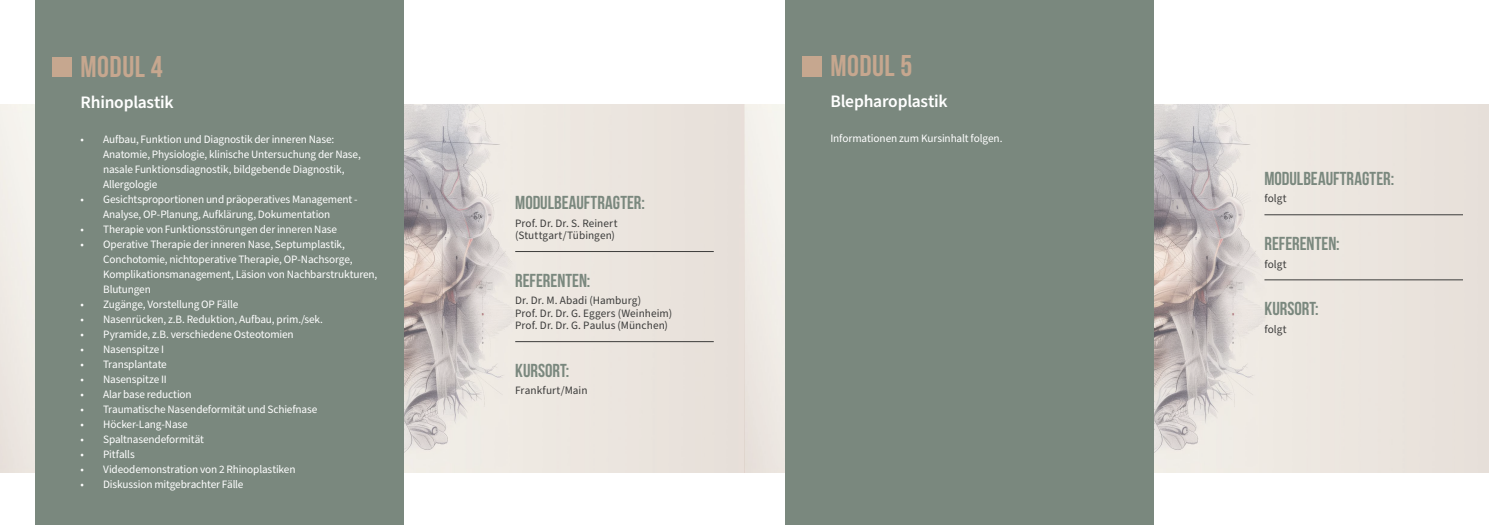
<style>
.page{position:relative;width:1489px;height:525px;background:#fff}
.page>*{position:absolute;margin:0;border:0;box-sizing:border-box;transform-origin:0 0}
.t1{font:30px "Bebas Neue";letter-spacing:.015em;color:#c6a78f}
.t2{font:18.75px "Bebas Neue";color:#7a887e}
.t3{font:600 17.5px "Source Sans Pro";letter-spacing:-.015em;color:#fff}
.t4{font:11.25px/15px "Source Sans Pro";letter-spacing:-.015em;color:#fff}
.t5{font:11.25px/12.5px "Source Sans Pro";letter-spacing:.005em;color:#3c3c3b}
</style>
<div class="page">
<img style="left:0;top:104px;width:1488px;height:368px">
<div style="left:35px;top:0;width:369px;height:524px;background:#7a887e"></div>
<div style="left:53px;top:57px;width:19px;height:19px;background:#c6a78f"></div>
<hr style="left:515px;top:251px;width:198px;height:1px;background:#3c3c3b">
<hr style="left:515px;top:341px;width:198px;height:1px;background:#3c3c3b">
<div style="left:785px;top:0;width:368px;height:524px;background:#7a887e"></div>
<div style="left:802px;top:56px;width:20px;height:21px;background:#c6a78f"></div>
<hr style="left:1264px;top:214px;width:198px;height:1px;background:#3c3c3b">
<hr style="left:1264px;top:279px;width:198px;height:1px;background:#3c3c3b">
<h1 class="t1" style="left:81px;top:50px;width:83px">MODUL 4</h1>
<h3 class="t3" style="left:81px;top:91px;width:95px">Rhinoplastik</h3>
<p class="t4" style="left:103px;top:132px;width:259px;text-indent:-22px">• Aufbau, Funktion und Diagnostik der inneren Nase:<br>Anatomie, Physiologie, klinische Untersuchung der Nase, nasale Funktionsdiagnostik, bildgebende Diagnostik, Allergologie</p>
<p class="t4" style="left:81px;top:192px;width:278px;text-align:center">• Gesichtsproportionen und präoperatives Management -<br>Analyse, OP-Planung, Aufklärung, Dokumentation</p>
<p class="t4" style="left:81px;top:222px;width:258px">• Therapie von Funktionsstörungen der inneren Nase</p>
<p class="t4" style="left:103px;top:237px;width:276px;text-indent:-22px">• Operative Therapie der inneren Nase, Septumplastik, Conchotomie, nichtoperative Therapie, OP-Nachsorge, Komplikationsmanagement, Läsion von Nachbarstrukturen, Blutungen</p>
<p class="t4" style="left:81px;top:297px;width:159px">• Zugänge, Vorstellung OP Fälle</p>
<p class="t4" style="left:81px;top:312px;width:244px">• Nasenrücken, z.B. Reduktion, Aufbau, prim./sek.</p>
<p class="t4" style="left:81px;top:327px;width:215px">• Pyramide, z.B. verschiedene Osteotomien</p>
<p class="t4" style="left:81px;top:342px;width:85px">• Nasenspitze I</p>
<p class="t4" style="left:81px;top:357px;width:88px">• Transplantate</p>
<p class="t4" style="left:81px;top:372px;width:88px">• Nasenspitze II</p>
<p class="t4" style="left:81px;top:387px;width:113px">• Alar base reduction</p>
<p class="t4" style="left:81px;top:402px;width:238px">• Traumatische Nasendeformität und Schiefnase</p>
<p class="t4" style="left:81px;top:417px;width:109px">• Höcker-Lang-Nase</p>
<p class="t4" style="left:81px;top:432px;width:125px">• Spaltnasendeformität</p>
<p class="t4" style="left:81px;top:447px;width:56px">• Pitfalls</p>
<p class="t4" style="left:81px;top:462px;width:216px">• Videodemonstration von 2 Rhinoplastiken</p>
<p class="t4" style="left:81px;top:477px;width:164px">• Diskussion mitgebrachter Fälle</p>
<h2 class="t2" style="left:515px;top:192px;width:131px">MODULBEAUFTRAGTER:</h2>
<p class="t5" style="left:515px;top:217px;width:104px">Prof. Dr. Dr. S. Reinert (Stuttgart/Tübingen)</p>
<h2 class="t2" style="left:515px;top:270px;width:77px">REFERENTEN:</h2>
<p class="t5" style="left:515px;top:294px;width:158px">Dr. Dr. M. Abadi (Hamburg)<br>Prof. Dr. Dr. G. Eggers (Weinheim)<br>Prof. Dr. Dr. G. Paulus (München)</p>
<h2 class="t2" style="left:515px;top:360px;width:56px">KURSORT:</h2>
<p class="t5" style="left:515px;top:384px;width:74px">Frankfurt/Main</p>
<h1 class="t1" style="left:830px;top:49px;width:83px">MODUL 5</h1>
<h3 class="t3" style="left:830px;top:89px;width:119px">Blepharoplastik</h3>
<p class="t4" style="left:830px;top:131px;width:173px">Informationen zum Kursinhalt folgen.</p>
<h2 class="t2" style="left:1264px;top:168px;width:131px">MODULBEAUFTRAGTER:</h2>
<p class="t5" style="left:1264px;top:193px;width:24px">folgt</p>
<h2 class="t2" style="left:1264px;top:233px;width:77px">REFERENTEN:</h2>
<p class="t5" style="left:1264px;top:258px;width:24px">folgt</p>
<h2 class="t2" style="left:1264px;top:298px;width:56px">KURSORT:</h2>
<p class="t5" style="left:1264px;top:323px;width:24px">folgt</p>
</div>
